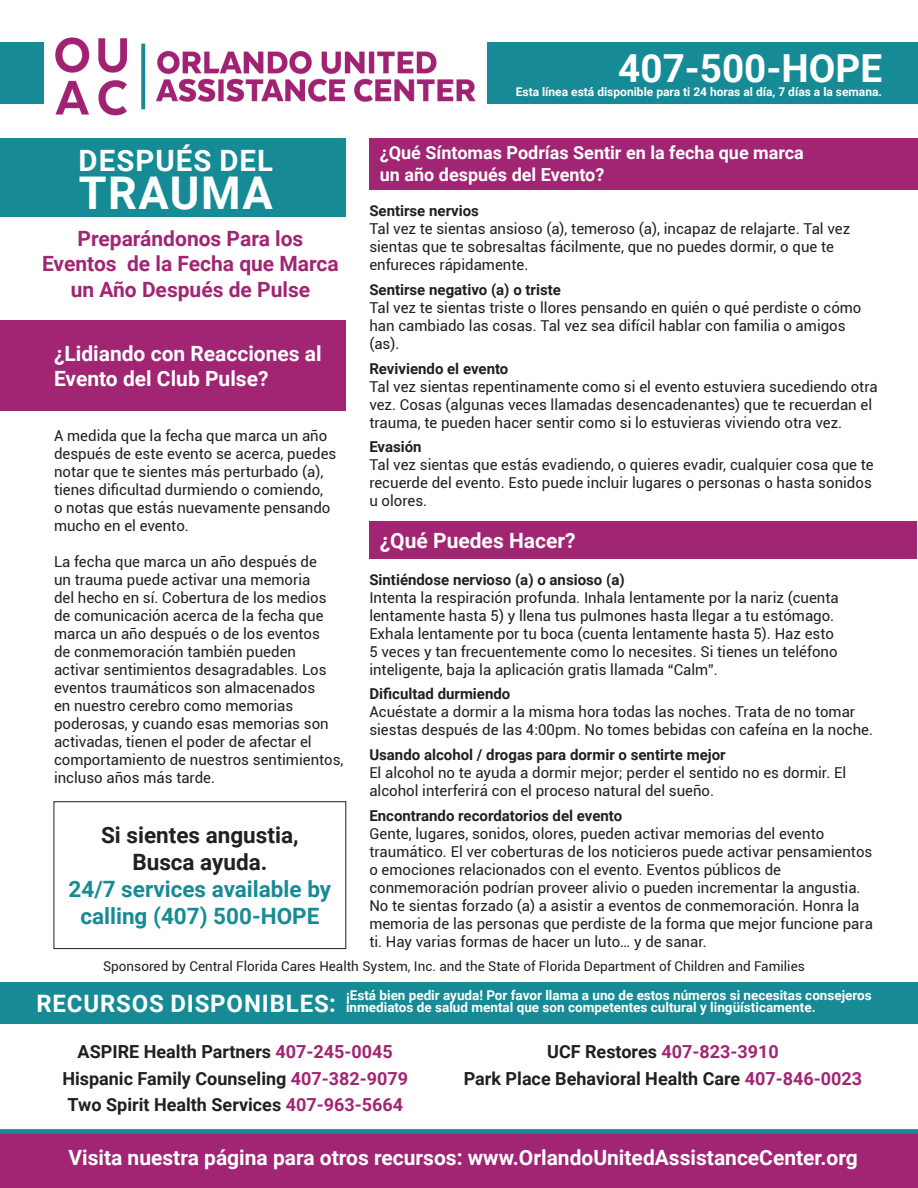
<style>
.page{position:relative;width:918px;height:1188px;background:#fff}
.page>*{position:absolute;margin:0;border:0;box-sizing:border-box;transform-origin:0 0}
.t1{font:700 45.15px "Roboto";letter-spacing:.03em;color:#fff}
.t2{font:700 38.7px "Roboto";color:#fff}
.t3{font:700 29.4px "Roboto";letter-spacing:.035em;color:#fff}
.t4{font:700 24px "Roboto";letter-spacing:.035em;color:#fff}
.t5{font:700 22.5px/27px "Roboto";color:#168b96;text-align:center}
.t6{font:700 22.5px "Roboto";color:#231f20}
.t7{font:700 21px/25.2px "Roboto";color:#fff}
.t8{font:700 21px/25.2px "Roboto";color:#a22574;text-align:center}
.t9{font:700 18px "Roboto";color:#231f20}
.t10{font:700 18px/21.6px "Roboto";color:#fff}
.t11{font:700 18px "Roboto";color:#a22574}
.t12{font:15px/18px "Roboto";color:#231f20}
.t13{font:700 15px "Roboto";color:#231f20}
.t14{font:700 13.5px/12.8px "Roboto";color:#fff}
.t15{font:13.5px "Roboto";color:#231f20}
.t16{font:700 12px "Roboto";color:#fff}
.s1{color:#a22574}
.s2{color:#231f20}
</style>
<div class="page">
<svg style="left:0;top:1129px;width:918px;height:59px;background:#972d76"></svg>
<img style="left:55px;top:37px;width:421px;height:79px">
<div style="left:487px;top:42px;width:431px;height:61px;background:#168b96"></div>
<div style="left:0;top:42px;width:43px;height:61px;background:#168b96"></div>
<div style="left:0;top:982px;width:918px;height:42px;background:#168b96"></div>
<div style="left:369px;top:138px;width:549px;height:52px;background:#a22574"></div>
<div style="left:369px;top:521px;width:548px;height:38px;background:#a22574"></div>
<div style="left:0;top:138px;width:346px;height:79px;background:#168b96"></div>
<div style="left:0;top:320px;width:346px;height:90px;background:#a22574"></div>
<div style="left:54px;top:802px;width:292px;height:147px;border:1px solid #231f20"></div>
<p class="t2" style="left:618px;top:41px;width:265px">407-500-HOPE</p>
<p class="t3" style="left:79px;top:140px;width:196px">DESPUÉS DEL</p>
<p class="t1" style="left:79px;top:161px;width:195px">TRAUMA</p>
<p class="t8" style="left:42px;top:225px;width:298px">Preparándonos Para los<br>Eventos de la Fecha que Marca un Año Después de Pulse</p>
<p class="t7" style="left:54px;top:340px;width:269px">¿Lidiando con Reacciones al<br>Evento del Club Pulse?</p>
<p class="t12" style="left:54px;top:427px;width:284px">A medida que la fecha que marca un año después de este evento se acerca, puedes notar que te sientes más perturbado (a), tienes dificultad durmiendo o comiendo,<br>o notas que estás nuevamente pensando mucho en el evento.</p>
<p class="t12" style="left:54px;top:553px;width:291px">La fecha que marca un año después de<br>un trauma puede activar una memoria<br>del hecho en sí. Cobertura de los medios de comunicación acerca de la fecha que marca un año después o de los eventos<br>de conmemoración también pueden activar sentimientos desagradables. Los eventos traumáticos son almacenados<br>en nuestro cerebro como memorias poderosas, y cuando esas memorias son activadas, tienen el poder de afectar el comportamiento de nuestros sentimientos, incluso años más tarde.</p>
<p class="t6" style="left:101px;top:819px;width:199px">Si sientes angustia,</p>
<p class="t6" style="left:132px;top:846px;width:136px">Busca ayuda.</p>
<p class="t5" style="left:69px;top:875px;width:264px">24/7 services available by calling (407) 500-HOPE</p>
<p class="t16" style="left:516px;top:83px;width:368px">Esta línea está disponible para ti 24 horas al día, 7 días a la semana.</p>
<p class="t10" style="left:380px;top:141px;width:426px">¿Qué Síntomas Podrías Sentir en la fecha que marca un año después del Evento?</p>
<p class="t13" style="left:369px;top:200px;width:111px">Sentirse nervios</p>
<p class="t12" style="left:369px;top:219px;width:482px">Tal vez te sientas ansioso (a), temeroso (a), incapaz de relajarte. Tal vez sientas que te sobresaltas fácilmente, que no puedes dormir, o que te enfureces rápidamente.</p>
<p class="t13" style="left:369px;top:279px;width:193px">Sentirse negativo (a) o triste</p>
<p class="t12" style="left:369px;top:298px;width:494px">Tal vez te sientas triste o llores pensando en quién o qué perdiste o cómo han cambiado las cosas. Tal vez sea difícil hablar con familia o amigos (as).</p>
<p class="t13" style="left:369px;top:358px;width:141px">Reviviendo el evento</p>
<p class="t12" style="left:369px;top:377px;width:510px">Tal vez sientas repentinamente como si el evento estuviera sucediendo otra vez. Cosas (algunas veces llamadas desencadenantes) que te recuerdan el trauma, te pueden hacer sentir como si lo estuvieras viviendo otra vez.</p>
<p class="t13" style="left:369px;top:437px;width:54px">Evasión</p>
<p class="t12" style="left:369px;top:455px;width:506px">Tal vez sientas que estás evadiendo, o quieres evadir, cualquier cosa que te recuerde del evento. Esto puede incluir lugares o personas o hasta sonidos u olores.</p>
<p class="t7" style="left:380px;top:527px;width:197px">¿Qué Puedes Hacer?</p>
<p class="t13" style="left:369px;top:569px;width:257px">Sintiéndose nervioso (a) o ansioso (a)</p>
<p class="t12" style="left:369px;top:588px;width:471px">Intenta la respiración profunda. Inhala lentamente por la nariz (cuenta lentamente hasta 5) y llena tus pulmones hasta llegar a tu estómago.<br>Exhala lentamente por tu boca (cuenta lentamente hasta 5). Haz esto 5 veces y tan frecuentemente como lo necesites. Si tienes un teléfono inteligente, baja la aplicación gratis llamada “Calm”.</p>
<p class="t13" style="left:369px;top:683px;width:143px">Dificultad durmiendo</p>
<p class="t12" style="left:369px;top:702px;width:505px">Acuéstate a dormir a la misma hora todas las noches. Trata de no tomar siestas después de las 4:00pm. No tomes bebidas con cafeína en la noche.</p>
<p class="t13" style="left:369px;top:744px;width:358px">Usando alcohol / drogas para dormir o sentirte mejor</p>
<p class="t12" style="left:369px;top:763px;width:478px">El alcohol no te ayuda a dormir mejor; perder el sentido no es dormir. El alcohol interferirá con el proceso natural del sueño.</p>
<p class="t13" style="left:369px;top:805px;width:254px">Encontrando recordatorios del evento</p>
<p class="t12" style="left:369px;top:824px;width:505px">Gente, lugares, sonidos, olores, pueden activar memorias del evento traumático. El ver coberturas de los noticieros puede activar pensamientos o emociones relacionados con el evento. Eventos públicos de conmemoración podrían proveer alivio o pueden incrementar la angustia.<br>No te sientas forzado (a) a asistir a eventos de conmemoración. Honra la memoria de las personas que perdiste de la forma que mejor funcione para ti. Hay varias formas de hacer un luto… y de sanar.</p>
<p class="t15" style="left:103px;top:957px;width:703px">Sponsored by Central Florida Cares Health System, Inc. and the State of Florida Department of Children and Families</p>
<p class="t4" style="left:36px;top:986px;width:301px">RECURSOS DISPONIBLES:</p>
<p class="t14" style="left:346px;top:988px;width:527px">¡Está bien pedir ayuda! Por favor llama a uno de estos números si necesitas consejeros inmediatos de salud mental que son competentes cultural y lingüísticamente.</p>
<p class="t9" style="left:78px;top:1039px;width:317px">ASPIRE Health Partners <span class="s1">407-245-0045</span></p>
<p class="t9" style="left:62px;top:1066px;width:347px">Hispanic Family Counseling <span class="s1">407-382-9079</span></p>
<p class="t9" style="left:68px;top:1092px;width:337px">Two Spirit Health Services <span class="s1">407-963-5664</span></p>
<p class="t11" style="left:547px;top:1039px;width:233px"><span class="s2">UCF Restores</span> 407-823-3910</p>
<p class="t9" style="left:464px;top:1066px;width:400px">Park Place Behavioral Health Care <span class="s1">407-846-0023</span></p>
<p class="t7" style="left:68px;top:1144px;width:791px">Visita nuestra página para otros recursos: www.OrlandoUnitedAssistanceCenter.org</p>
</div>
